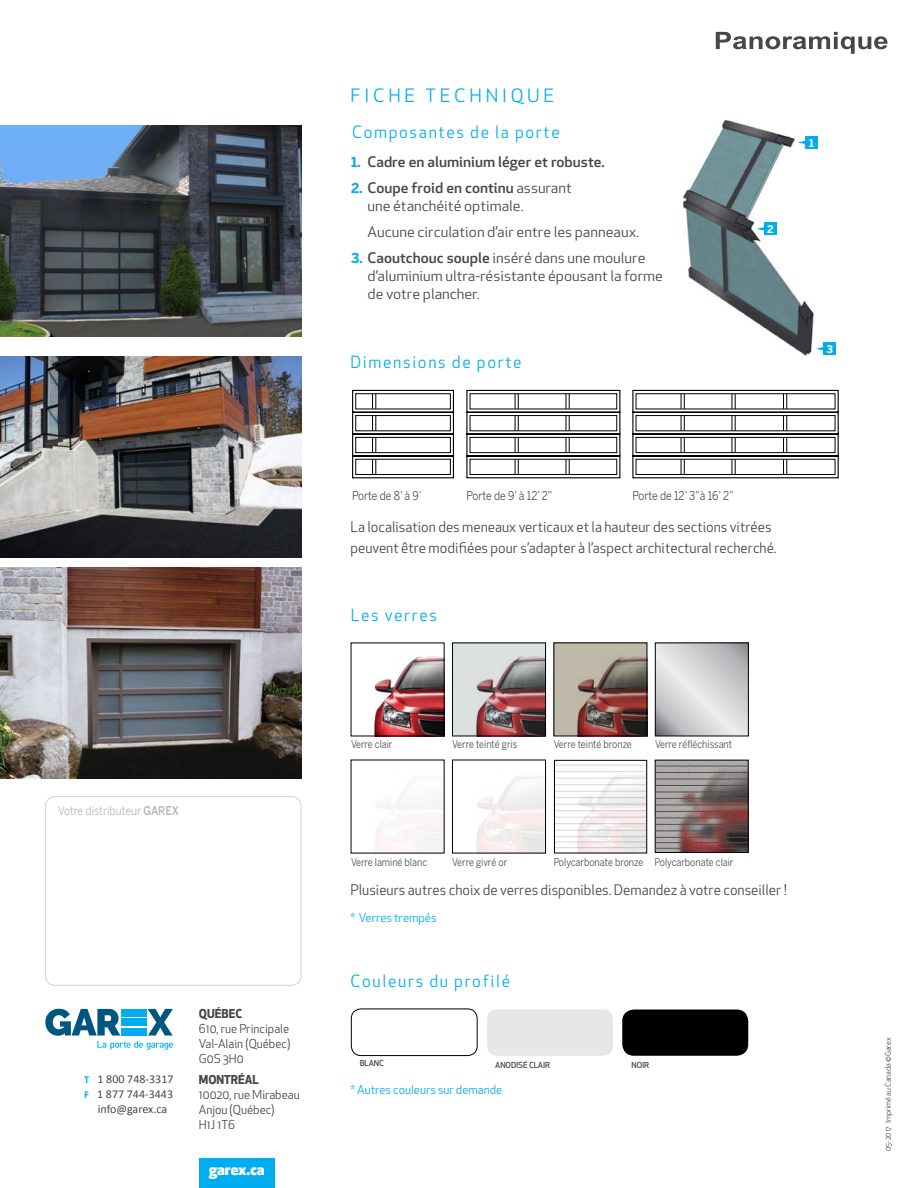
<style>
.page{position:relative;width:918px;height:1188px;background:#fff}
.page>*{position:absolute;margin:0;border:0;box-sizing:border-box;transform-origin:0 0}
.t1{font:18px "Apex New";letter-spacing:.2em;color:#00aeef;scale:1.04 1}
.t2{font:16.5px "Apex New";letter-spacing:.1em;color:#00aeef}
.t3{font:800 15px "Apex New";color:#fff}
.t4{font:14.25px/21px "Apex New";color:#464749}
.t5{font:14.25px/18px "Apex New";color:#464749;scale:1.07 1}
.t6{font:500 14.25px "Apex New";color:#464749;scale:1.07 1}
.t7{font:12px/15px "Apex New";color:#464749;text-align:justify}
.t8{font:12px "Benton Sans";color:#464749;scale:.86 1}
.t9{font:12px "Apex New";color:#00aeef}
.t10{font:12px/15px "Calibri";color:#464749;text-align:center}
.t11{font:12px "Benton Sans";color:#b5b2b3;scale:.86 1}
.t12{font:700 12px "Apex New";color:#464749}
.t13{font:10.5px "Benton Sans";color:#464749;scale:.86 1}
.t14{font:700 10.5px "Benton Sans";color:#fff}
.t15{font:500 8.1px "Apex New";letter-spacing:-.01em;color:#464749}
.t16{font:7.5px "Apex New";color:#464749}
.s1{font-weight:500}
.s2{font-weight:700;font-size:10.5px;color:#00aeef}
.s3{font-family:"Benton Sans";font-weight:700;font-size:13.5px;color:#00aeef}
</style>
<div class="page">
<img style="left:0;top:125px;width:301px;height:212px">
<img style="left:0;top:356px;width:301px;height:201px">
<img style="left:0;top:567px;width:301px;height:212px">
<div style="left:622px;top:1010px;width:126px;height:46px;background:#000;border-radius:12px"></div>
<div style="left:487px;top:1010px;width:126px;height:46px;background:#e6e7e8;border-radius:10px"></div>
<div style="left:351px;top:1009px;width:126px;height:47px;border:1px solid #000;border-radius:10px"></div>
<svg style="left:352px;top:389px;width:102px;height:90px"></svg>
<svg style="left:466px;top:389px;width:155px;height:90px"></svg>
<svg style="left:632px;top:389px;width:207px;height:90px"></svg>
<svg style="left:716px;top:32px;width:172px;height:22px"></svg>
<img style="left:374px;top:656px;width:68px;height:78px">
<img style="left:476px;top:776px;width:68px;height:75px">
<img style="left:454px;top:645px;width:90px;height:89px">
<div style="left:452px;top:643px;width:94px;height:93px;border:1px solid #000"></div>
<svg style="left:556px;top:645px;width:89px;height:89px;background:#967f74"></svg>
<div style="left:554px;top:643px;width:93px;height:93px;border:1px solid #000"></div>
<svg style="left:657px;top:645px;width:90px;height:89px;background:#d1d2d4"></svg>
<div style="left:655px;top:643px;width:94px;height:93px;border:1px solid #000"></div>
<div style="left:452px;top:760px;width:94px;height:93px;border:1px solid #000"></div>
<svg style="left:45px;top:1009px;width:128px;height:41px"></svg>
<div style="left:127px;top:1019px;width:20px;height:7px;background:#00aeef"></div>
<div style="left:121px;top:1028px;width:5px;height:8px;background:#00aeef"></div>
<div style="left:127px;top:1028px;width:20px;height:8px;background:#00aeef"></div>
<img style="left:683px;top:119px;width:141px;height:237px">
<div style="left:805px;top:136px;width:13px;height:13px;background:#00aeef"></div>
<svg style="left:797px;top:140px;width:8px;height:4px"></svg>
<div style="left:764px;top:222px;width:13px;height:13px;background:#00aeef"></div>
<svg style="left:756px;top:227px;width:8px;height:4px"></svg>
<div style="left:824px;top:342px;width:12px;height:13px;background:#00aeef"></div>
<svg style="left:816px;top:347px;width:8px;height:3px"></svg>
<img style="left:657px;top:762px;width:89px;height:89px">
<div style="left:655px;top:760px;width:93px;height:93px;border:1px solid #000"></div>
<hr style="left:656px;top:766px;width:92px;height:1px;background:#515153">
<hr style="left:655px;top:772px;width:93px;height:1px;background:#515153">
<hr style="left:655px;top:779px;width:93px;height:1px;background:#515153">
<hr style="left:656px;top:785px;width:92px;height:1px;background:#515153">
<hr style="left:655px;top:792px;width:93px;height:1px;background:#515153">
<hr style="left:655px;top:798px;width:93px;height:1px;background:#515153">
<hr style="left:655px;top:805px;width:93px;height:1px;background:#515153">
<hr style="left:655px;top:811px;width:93px;height:1px;background:#515153">
<hr style="left:656px;top:818px;width:92px;height:1px;background:#515153">
<hr style="left:655px;top:824px;width:93px;height:1px;background:#515153">
<hr style="left:655px;top:831px;width:93px;height:1px;background:#515153">
<hr style="left:656px;top:837px;width:92px;height:1px;background:#515153">
<hr style="left:655px;top:842px;width:93px;height:1px;background:#515153">
<hr style="left:655px;top:848px;width:93px;height:1px;background:#515153">
<img style="left:556px;top:764px;width:89px;height:87px">
<div style="left:554px;top:760px;width:93px;height:93px;border:1px solid #000"></div>
<div style="left:200px;top:1159px;width:75px;height:29px;background:#00aeef"></div>
<div style="left:45px;top:796px;width:256px;height:190px;border:1px solid #d1d3d4;border-radius:10px"></div>
<p class="t11" style="left:58px;top:804px;width:142px">Votre distributeur <span class="s1">GAREX</span></p>
<p class="t10" style="left:84px;top:1072px;width:91px"><span class="s2">T</span> 1 800 748-3317<br><span class="s2">F</span> 1 877 744-3443 info@garex.ca</p>
<p class="t12" style="left:199px;top:1005px;width:45px">QUÉBEC</p>
<p class="t7" style="left:199px;top:1021px;width:93px">610, rue Principale Val-Alain (Québec)<br>G0S 3H0</p>
<p class="t12" style="left:199px;top:1071px;width:61px">MONTRÉAL</p>
<p class="t7" style="left:199px;top:1088px;width:102px;text-align:left">10020, rue Mirabeau<br>Anjou (Québec)<br>H1J 1T6</p>
<p class="t3" style="left:209px;top:1159px;width:57px">garex.ca</p>
<p class="t1" style="left:350px;top:84px;width:198px">FICHE TECHNIQUE</p>
<p class="t2" style="left:352px;top:122px;width:209px">Composantes de la porte</p>
<p class="t6" style="left:351px;top:152px;width:239px"><span class="s3">1.</span> Cadre en aluminium léger et robuste.</p>
<p class="t5" style="left:368px;top:178px;width:192px;text-indent:-17px"><span class="s3">2.</span> <span class="s1">Coupe froid en continu</span> assurant une étanchéité optimale.</p>
<p class="t5" style="left:368px;top:223px;width:255px">Aucune circulation d’air entre les panneaux.</p>
<p class="t5" style="left:368px;top:249px;width:278px;text-indent:-17px"><span class="s3">3.</span> <span class="s1">Caoutchouc souple</span> inséré dans une moulure d’aluminium ultra-résistante épousant la forme de votre plancher.</p>
<p class="t2" style="left:350px;top:352px;width:173px">Dimensions de porte</p>
<p class="t14" style="left:767px;top:223px;width:8px">2</p>
<p class="t14" style="left:809px;top:136px;width:6px">1</p>
<p class="t14" style="left:827px;top:343px;width:8px">3</p>
<p class="t8" style="left:352px;top:488px;width:82px">Porte de 8’ à 9’</p>
<p class="t8" style="left:466px;top:488px;width:102px">Porte de 9’ à 12’ 2”</p>
<p class="t8" style="left:632px;top:488px;width:119px">Porte de 12’ 3”à 16’ 2”</p>
<p class="t4" style="left:350px;top:516px;width:428px">La localisation des meneaux verticaux et la hauteur des sections vitrées peuvent être modifiées pour s’adapter à l’aspect architectural recherché.</p>
<p class="t2" style="left:351px;top:605px;width:88px">Les verres</p>
<p class="t13" style="left:351px;top:738px;width:50px">Verre clair</p>
<p class="t13" style="left:452px;top:738px;width:77px">Verre teinté gris</p>
<p class="t13" style="left:554px;top:738px;width:92px">Verre teinté bronze</p>
<p class="t13" style="left:655px;top:738px;width:91px">Verre réfléchissant</p>
<p class="t13" style="left:351px;top:856px;width:90px">Verre laminé blanc</p>
<p class="t13" style="left:452px;top:856px;width:65px">Verre givré or</p>
<p class="t13" style="left:554px;top:856px;width:211px">Polycarbonate bronze Polycarbonate clair</p>
<p class="t4" style="left:350px;top:879px;width:438px">Plusieurs autres choix de verres disponibles. Demandez à votre conseiller !</p>
<p class="t9" style="left:351px;top:910px;width:87px">* Verres trempés</p>
<p class="t2" style="left:350px;top:971px;width:161px">Couleurs du profilé</p>
<p class="t15" style="left:360px;top:1058px;width:26px">BLANC</p>
<p class="t15" style="left:495px;top:1059px;width:56px">ANODISÉ CLAIR</p>
<p class="t15" style="left:632px;top:1059px;width:19px">NOIR</p>
<p class="t9" style="left:351px;top:1082px;width:153px">* Autres couleurs sur demande</p>
<p class="t16" style="left:883px;top:1151px;width:115px;rotate:-90deg">05-2017 Imprimé au Canada ©Garex</p>
</div>
